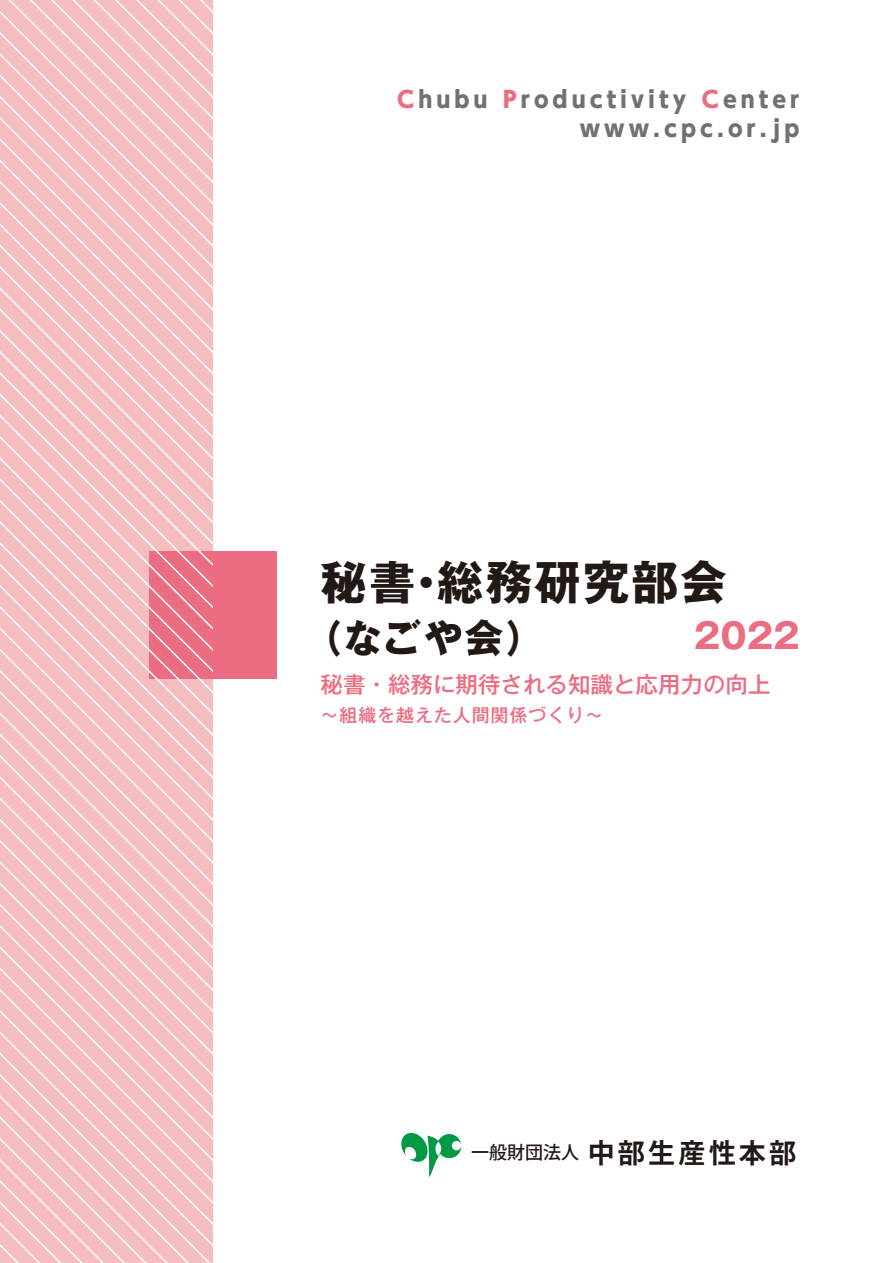
<style>
.page{position:relative;width:893px;height:1263px;background:#fff}
.page>*{position:absolute;margin:0;border:0;box-sizing:border-box;transform-origin:0 0}
.t1{font:700 46.35px "Gothic MB101 Pro";letter-spacing:.05em;color:#221815}
.t2{font:700 39px "Gothic MB101 Pro";color:#221815}
.t3{font:700 34.8px "Gothic MB101 Pro";color:#ec6d81}
.t4{font:700 27px "Koz Go Pro";letter-spacing:.12em;color:#221815}
.t5{font:800 22.5px "UD Shin Go Pr 6";letter-spacing:.18em;color:#727171}
.t6{font:500 22.5px "Gothic MB101 Pro";color:#ec6d81}
.t7{font:500 18px "Gothic MB101 Pro";letter-spacing:.05em;color:#ec6d81}
.s1{color:#ec6d81}
.s2{font-weight:500;font-size:18px}
</style>
<div class="page">
<div style="left:149px;top:551px;width:127px;height:128px;background:#ec6d81"></div>
<svg style="left:401px;top:1132px;width:60px;height:45px"></svg>
<svg style="left:0;top:6px;width:213px;height:21px;background:#f6c3c6"></svg>
<svg style="left:0;top:27px;width:213px;height:21px;background:#f6c3c6"></svg>
<svg style="left:0;top:48px;width:213px;height:22px;background:#f6c3c6"></svg>
<svg style="left:0;top:70px;width:213px;height:21px;background:#f6c3c6"></svg>
<svg style="left:0;top:91px;width:213px;height:21px;background:#f6c3c6"></svg>
<svg style="left:0;top:112px;width:213px;height:21px;background:#f6c3c6"></svg>
<svg style="left:0;top:133px;width:213px;height:22px;background:#f6c3c6"></svg>
<svg style="left:0;top:155px;width:213px;height:21px;background:#f6c3c6"></svg>
<svg style="left:0;top:176px;width:213px;height:21px;background:#f6c3c6"></svg>
<svg style="left:0;top:197px;width:213px;height:21px;background:#f6c3c6"></svg>
<svg style="left:0;top:218px;width:213px;height:22px;background:#f6c3c6"></svg>
<svg style="left:0;top:240px;width:213px;height:21px;background:#f6c3c6"></svg>
<svg style="left:0;top:261px;width:213px;height:21px;background:#f6c3c6"></svg>
<svg style="left:0;top:282px;width:213px;height:21px;background:#f6c3c6"></svg>
<svg style="left:0;top:303px;width:213px;height:22px;background:#f6c3c6"></svg>
<svg style="left:0;top:325px;width:213px;height:21px;background:#f6c3c6"></svg>
<svg style="left:0;top:346px;width:213px;height:21px;background:#f6c3c6"></svg>
<svg style="left:0;top:367px;width:213px;height:21px;background:#f6c3c6"></svg>
<svg style="left:0;top:388px;width:213px;height:22px;background:#f6c3c6"></svg>
<svg style="left:0;top:410px;width:213px;height:21px;background:#f6c3c6"></svg>
<svg style="left:0;top:431px;width:213px;height:21px;background:#f6c3c6"></svg>
<svg style="left:0;top:452px;width:213px;height:21px;background:#f6c3c6"></svg>
<svg style="left:0;top:473px;width:213px;height:22px;background:#f6c3c6"></svg>
<svg style="left:0;top:495px;width:213px;height:21px;background:#f6c3c6"></svg>
<svg style="left:0;top:516px;width:213px;height:21px;background:#f6c3c6"></svg>
<svg style="left:0;top:537px;width:213px;height:22px"></svg>
<svg style="left:0;top:559px;width:213px;height:21px"></svg>
<svg style="left:0;top:580px;width:213px;height:21px"></svg>
<svg style="left:0;top:601px;width:213px;height:21px"></svg>
<svg style="left:0;top:622px;width:213px;height:22px"></svg>
<svg style="left:0;top:644px;width:213px;height:21px"></svg>
<svg style="left:0;top:665px;width:213px;height:21px"></svg>
<svg style="left:0;top:686px;width:213px;height:21px;background:#f6c3c6"></svg>
<svg style="left:0;top:707px;width:213px;height:22px;background:#f6c3c6"></svg>
<svg style="left:0;top:729px;width:213px;height:21px;background:#f6c3c6"></svg>
<svg style="left:0;top:750px;width:213px;height:21px;background:#f6c3c6"></svg>
<svg style="left:0;top:771px;width:213px;height:21px;background:#f6c3c6"></svg>
<svg style="left:0;top:792px;width:213px;height:22px;background:#f6c3c6"></svg>
<svg style="left:0;top:814px;width:213px;height:21px;background:#f6c3c6"></svg>
<svg style="left:0;top:835px;width:213px;height:21px;background:#f6c3c6"></svg>
<svg style="left:0;top:856px;width:213px;height:21px;background:#f6c3c6"></svg>
<svg style="left:0;top:877px;width:213px;height:22px;background:#f6c3c6"></svg>
<svg style="left:0;top:899px;width:213px;height:21px;background:#f6c3c6"></svg>
<svg style="left:0;top:920px;width:213px;height:21px;background:#f6c3c6"></svg>
<svg style="left:0;top:941px;width:213px;height:21px;background:#f6c3c6"></svg>
<svg style="left:0;top:962px;width:213px;height:22px;background:#f6c3c6"></svg>
<svg style="left:0;top:984px;width:213px;height:21px;background:#f6c3c6"></svg>
<svg style="left:0;top:1005px;width:213px;height:21px;background:#f6c3c6"></svg>
<svg style="left:0;top:1026px;width:213px;height:21px;background:#f6c3c6"></svg>
<svg style="left:0;top:1047px;width:213px;height:22px;background:#f6c3c6"></svg>
<svg style="left:0;top:1069px;width:213px;height:194px;background:#f6c3c6"></svg>
<p class="t5" style="left:397px;top:81px;width:404px"><span class="s1">C</span>hubu <span class="s1">P</span>roductivity <span class="s1">C</span>enter</p>
<p class="t5" style="left:580px;top:110px;width:221px">www.cpc.or.jp</p>
<h1 class="t1" style="left:321px;top:544px;width:408px">秘書・総務研究部会</h1>
<h2 class="t2" style="left:303px;top:605px;width:243px">（なごや会）</h2>
<h3 class="t3" style="left:694px;top:607px;width:107px">2022</h3>
<p class="t6" style="left:321px;top:665px;width:451px">秘書・総務に期待される知識と応用力の向上</p>
<p class="t7" style="left:321px;top:700px;width:284px">～組織を越えた人間関係づくり～</p>
<p class="t4" style="left:471px;top:1135px;width:326px"><span class="s2">一般財団法人</span>中部生産性本部</p>
</div>
